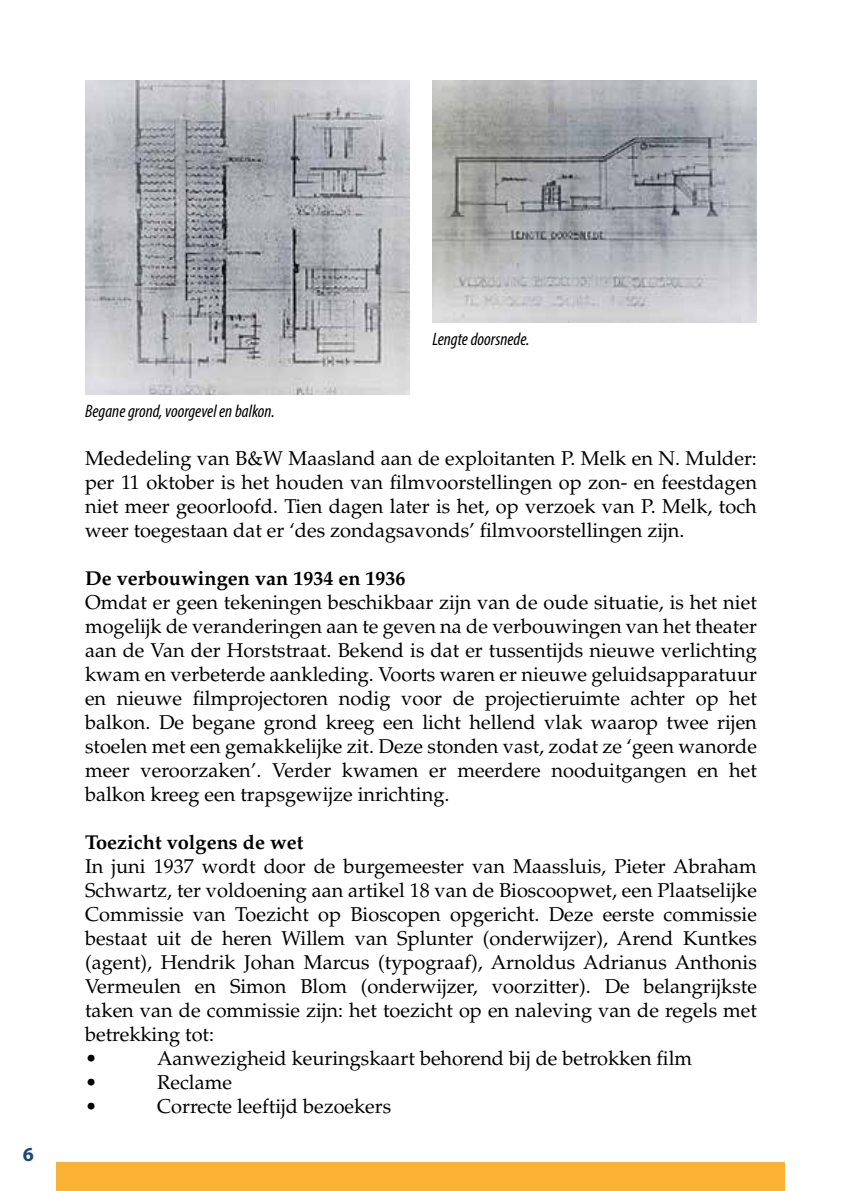
<style>
.page{position:relative;width:842px;height:1191px;background:#fff}
.page>*{position:absolute;margin:0;border:0;box-sizing:border-box;transform-origin:0 0}
.t1{font:20px/24px "Palatino LT Std";color:#000;text-align:justify}
.t2{font:20px "Palatino LT Std Bold 2";color:#000}
.t3{font:700 20px "Myriad Pro";color:#1e4974}
.t4{font:italic condensed 18px "Myriad Pro";color:#000}
</style>
<div class="page">
<div style="left:57px;top:1162px;width:728px;height:29px;background:#f9b234"></div>
<img style="left:85px;top:81px;width:325px;height:313px">
<img style="left:432px;top:81px;width:325px;height:241px">
<p class="t3" style="left:23px;top:1140px;width:13px">6</p>
<p class="t4" style="left:85px;top:400px;width:192px">Begane grond, voorgevel en balkon.</p>
<p class="t4" style="left:432px;top:328px;width:99px">Lengte doorsnede.</p>
<p class="t1" style="left:85px;top:446px;width:673px">Mededeling van B&amp;W Maasland aan de exploitanten P. Melk en N. Mulder: per 11 oktober is het houden van filmvoorstellingen op zon- en feestdagen niet meer geoorloofd. Tien dagen later is het, op verzoek van P. Melk, toch weer toegestaan dat er ‘des zondagsavonds’ filmvoorstellingen zijn.</p>
<p class="t2" style="left:85px;top:566px;width:322px">De verbouwingen van 1934 en 1936</p>
<p class="t1" style="left:85px;top:590px;width:673px">Omdat er geen tekeningen beschikbaar zijn van de oude situatie, is het niet mogelijk de veranderingen aan te geven na de verbouwingen van het theater aan de Van der Horststraat. Bekend is dat er tussentijds nieuwe verlichting kwam en verbeterde aankleding. Voorts waren er nieuwe geluidsapparatuur en nieuwe filmprojectoren nodig voor de projectieruimte achter op het balkon. De begane grond kreeg een licht hellend vlak waarop twee rijen stoelen met een gemakkelijke zit. Deze stonden vast, zodat ze ‘geen wanorde meer veroorzaken’. Verder kwamen er meerdere nooduitgangen en het balkon kreeg een trapsgewijze inrichting.</p>
<p class="t2" style="left:85px;top:830px;width:220px">Toezicht volgens de wet</p>
<p class="t1" style="left:85px;top:854px;width:673px;text-align:left">In juni 1937 wordt door de burgemeester van Maassluis, Pieter Abraham Schwartz, ter voldoening aan artikel 18 van de Bioscoopwet, een Plaatselijke Commissie van Toezicht op Bioscopen opgericht. Deze eerste commissie bestaat uit de heren Willem van Splunter (onderwijzer), Arend Kuntkes (agent), Hendrik Johan Marcus (typograaf), Arnoldus Adrianus Anthonis Vermeulen en Simon Blom (onderwijzer, voorzitter). De belangrijkste taken van de commissie zijn: het toezicht op en naleving van de regels met betrekking tot:<br>•</p>
<p class="t1" style="left:157px;top:1046px;width:537px">Aanwezigheid keuringskaart behorend bij de betrokken film</p>
<p class="t1" style="left:85px;top:1070px;width:14px">•</p>
<p class="t1" style="left:157px;top:1070px;width:76px">Reclame</p>
<p class="t1" style="left:85px;top:1094px;width:14px">•</p>
<p class="t1" style="left:157px;top:1094px;width:236px">Correcte leeftijd bezoekers</p>
</div>
